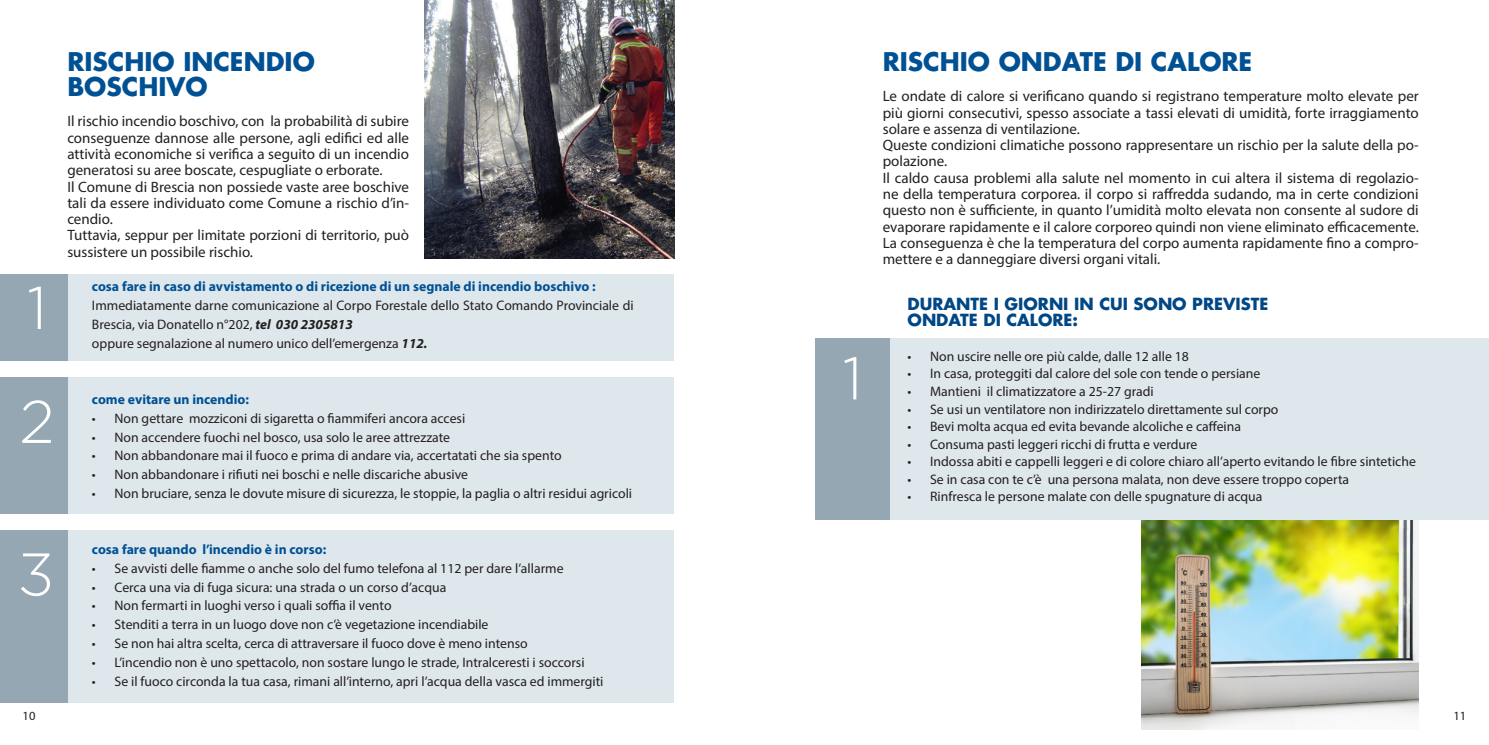
<style>
.page{position:relative;width:1489px;height:745px;background:#fff}
.page>*{position:absolute;margin:0;border:0;box-sizing:border-box;transform-origin:0 0}
.t1{font:300 60px/113.8px "Gotham";color:#fff}
.t2{font:700 25px/25px "Futura Std";color:#005194}
.t3{font:700 16.25px/16.2px "Futura Std";color:#004785}
.t4{font:15px/16.2px "Myriad Pro";color:#231f20}
.t5{font:13.75px/18.8px "Myriad Pro";color:#231f20}
.t6{font:700 13.75px "Myriad Pro";color:#005194}
.t7{font:12.5px "Myriad Pro";color:#231f20}
.s1{font-weight:700;font-style:italic}
</style>
<div class="page">
<img style="left:1141px;top:519px;width:277px;height:210px">
<div style="left:57px;top:529px;width:617px;height:173px;background:#dee7ec"></div>
<div style="left:0;top:529px;width:67px;height:173px;background:#94a7b2"></div>
<div style="left:57px;top:377px;width:617px;height:136px;background:#dee7ec"></div>
<div style="left:57px;top:274px;width:617px;height:87px;background:#dee7ec"></div>
<div style="left:0;top:274px;width:67px;height:87px;background:#94a7b2"></div>
<div style="left:0;top:377px;width:67px;height:136px;background:#94a7b2"></div>
<div style="left:889px;top:338px;width:599px;height:181px;background:#dee7ec"></div>
<div style="left:815px;top:338px;width:74px;height:181px;background:#94a7b2"></div>
<img style="left:424px;top:0;width:250px;height:258px">
<h1 class="t1" style="left:19px;top:249px;width:37px">1<br>2</h1>
<h2 class="t2" style="left:67px;top:49px;width:249px">RISCHIO INCENDIO<br>BOSCHIVO</h2>
<p class="t4" style="left:67px;top:113px;width:343px">Il rischio incendio boschivo, con la probabilità di subire conseguenze dannose alle persone, agli edifici ed alle attività economiche si verifica a seguito di un incendio generatosi su aree boscate, cespugliate o erborate.<br>Il Comune di Brescia non possiede vaste aree boschive tali da essere individuato come Comune a rischio d’in&shy;cendio.<br>Tuttavia, seppur per limitate porzioni di territorio, può sussistere un possibile rischio.</p>
<p class="t6" style="left:92px;top:277px;width:505px">cosa fare in caso di avvistamento o di ricezione di un segnale di incendio boschivo :</p>
<p class="t5" style="left:92px;top:295px;width:543px">Immediatamente darne comunicazione al Corpo Forestale dello Stato Comando Provinciale di<br>Brescia, via Donatello n°202, <span class="s1">tel 030 2305813<br></span>oppure segnalazione al numero unico dell’emergenza <span class="s1">112.</span></p>
<p class="t6" style="left:92px;top:390px;width:159px">come evitare un incendio:</p>
<p class="t5" style="left:92px;top:408px;width:375px">• Non gettare mozziconi di sigaretta o fiammiferi ancora accesi</p>
<p class="t5" style="left:92px;top:427px;width:359px">• Non accendere fuochi nel bosco, usa solo le aree attrezzate</p>
<p class="t5" style="left:92px;top:446px;width:471px">• Non abbandonare mai il fuoco e prima di andare via, accertatati che sia spento</p>
<p class="t5" style="left:92px;top:464px;width:377px">• Non abbandonare i rifiuti nei boschi e nelle discariche abusive</p>
<p class="t5" style="left:92px;top:483px;width:541px">• Non bruciare, senza le dovute misure di sicurezza, le stoppie, la paglia o altri residui agricoli</p>
<h1 class="t1" style="left:18px;top:515px;width:38px">3</h1>
<p class="t6" style="left:92px;top:540px;width:236px">cosa fare quando l’incendio è in corso:</p>
<p class="t5" style="left:92px;top:558px;width:473px">• Se avvisti delle fiamme o anche solo del fumo telefona al 112 per dare l’allarme</p>
<p class="t5" style="left:92px;top:577px;width:356px">• Cerca una via di fuga sicura: una strada o un corso d’acqua</p>
<p class="t5" style="left:92px;top:596px;width:301px">• Non fermarti in luoghi verso i quali soffia il vento</p>
<p class="t5" style="left:92px;top:614px;width:398px">• Stenditi a terra in un luogo dove non c’è vegetazione incendiabile</p>
<p class="t5" style="left:92px;top:633px;width:437px">• Se non hai altra scelta, cerca di attraversare il fuoco dove è meno intenso</p>
<p class="t5" style="left:92px;top:652px;width:494px">• L’incendio non è uno spettacolo, non sostare lungo le strade, Intralceresti i soccorsi</p>
<p class="t5" style="left:92px;top:671px;width:513px">• Se il fuoco circonda la tua casa, rimani all’interno, apri l’acqua della vasca ed immergiti</p>
<h1 class="t1" style="left:842px;top:319px;width:22px">1</h1>
<h2 class="t2" style="left:882px;top:49px;width:371px">RISCHIO ONDATE DI CALORE</h2>
<p class="t4" style="left:882px;top:88px;width:537px">Le ondate di calore si verificano quando si registrano temperature molto elevate per più giorni consecutivi, spesso associate a tassi elevati di umidità, forte irraggiamento solare e assenza di ventilazione.<br>Queste condizioni climatiche possono rappresentare un rischio per la salute della po&shy;polazione.<br>Il caldo causa problemi alla salute nel momento in cui altera il sistema di regolazio&shy;ne della temperatura corporea. il corpo si raffredda sudando, ma in certe condizioni questo non è sufficiente, in quanto l’umidità molto elevata non consente al sudore di evaporare rapidamente e il calore corporeo quindi non viene eliminato efficacemente.<br>La conseguenza è che la temperatura del corpo aumenta rapidamente fino a compro&shy;mettere e a danneggiare diversi organi vitali.</p>
<p class="t3" style="left:907px;top:295px;width:362px">DURANTE I GIORNI IN CUI SONO PREVISTE<br>ONDATE DI CALORE:</p>
<p class="t5" style="left:907px;top:346px;width:283px">• Non uscire nelle ore più calde, dalle 12 alle 18</p>
<p class="t5" style="left:907px;top:364px;width:354px">• In casa, proteggiti dal calore del sole con tende o persiane</p>
<p class="t5" style="left:907px;top:381px;width:248px">• Mantieni il climatizzatore a 25-27 gradi</p>
<p class="t5" style="left:907px;top:399px;width:372px">• Se usi un ventilatore non indirizzatelo direttamente sul corpo</p>
<p class="t5" style="left:907px;top:416px;width:335px">• Bevi molta acqua ed evita bevande alcoliche e caffeina</p>
<p class="t5" style="left:907px;top:434px;width:291px">• Consuma pasti leggeri ricchi di frutta e verdure</p>
<p class="t5" style="left:907px;top:451px;width:510px">• Indossa abiti e cappelli leggeri e di colore chiaro all’aperto evitando le fibre sintetiche</p>
<p class="t5" style="left:907px;top:469px;width:443px">• Se in casa con te c’è una persona malata, non deve essere troppo coperta</p>
<p class="t5" style="left:907px;top:486px;width:356px">• Rinfresca le persone malate con delle spugnature di acqua</p>
<p class="t7" style="left:23px;top:708px;width:14px">10</p>
<p class="t7" style="left:1453px;top:708px;width:14px">11</p>
</div>
